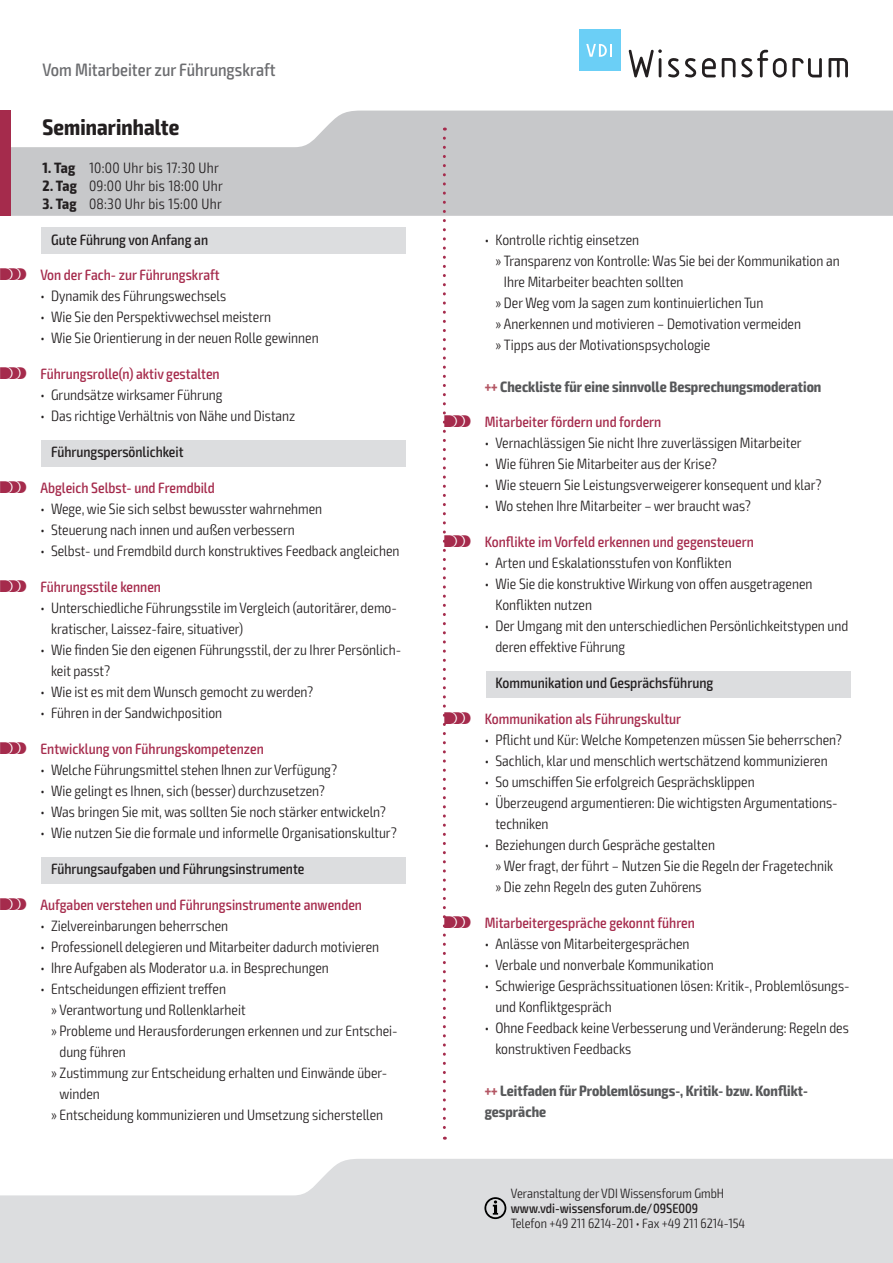
<style>
.page{position:relative;width:893px;height:1263px;background:#fff}
.page>*{position:absolute;margin:0;border:0;box-sizing:border-box;transform-origin:0 0}
.t1{font:700 condensed 22.5px "Exo 2";letter-spacing:.005em;color:#231f20}
.t2{font:500 condensed 18px "Exo 2";color:#6c6d70}
.t3{font:300 condensed 15px/21px "Exo 2";color:#231f20}
.t4{font:500 condensed 15px "Exo 2";color:#a52b4c}
.t5{font:500 condensed 15px "Exo 2";color:#231f20}
.t6{font:700 condensed 15px/21px "Exo 2";color:#57585a}
.t7{font:300 condensed 15px "Exo 2";letter-spacing:.02em;color:#231f20}
.t8{font:300 condensed 13.5px "Exo 2";color:#231f20}
.t9{font:500 condensed 13.5px "Exo 2";color:#231f20}
.s1{font-weight:700}
.s2{font-family:"VDI Iconset S4 A Regular";font-weight:400;font-stretch:normal}
.s3{color:#b35563}
</style>
<div class="page">
<svg style="left:0;top:1159px;width:893px;height:104px;background:#e0e1e3"></svg>
<svg style="left:11px;top:111px;width:882px;height:105px;background:#cdced0"></svg>
<div style="left:0;top:111px;width:11px;height:105px;background:#a52b4c"></div>
<svg style="left:484px;top:1197px;width:22px;height:22px"></svg>
<svg style="left:629px;top:49px;width:33px;height:28px"></svg>
<svg style="left:668px;top:58px;width:11px;height:19px"></svg>
<svg style="left:685px;top:58px;width:11px;height:19px"></svg>
<svg style="left:702px;top:58px;width:14px;height:19px"></svg>
<svg style="left:722px;top:58px;width:13px;height:19px"></svg>
<svg style="left:741px;top:50px;width:81px;height:27px"></svg>
<svg style="left:828px;top:58px;width:20px;height:19px"></svg>
<div style="left:579px;top:30px;width:41px;height:41px;background:#6bcff6"></div>
<svg style="left:586px;top:44px;width:26px;height:13px"></svg>
<div style="left:486px;top:671px;width:364px;height:27px;background:#dcdddf"></div>
<div style="left:41px;top:228px;width:365px;height:26px;background:#dcdddf"></div>
<div style="left:41px;top:440px;width:365px;height:27px;background:#dcdddf"></div>
<div style="left:41px;top:857px;width:365px;height:26px;background:#dcdddf"></div>
<svg style="left:443px;top:138px;width:3px;height:1002px"></svg>
<p class="t2" style="left:43px;top:59px;width:235px">Vom Mitarbeiter zur Führungskraft</p>
<h1 class="t1" style="left:43px;top:113px;width:138px">Seminarinhalte</h1>
<p class="t7" style="left:43px;top:159px;width:178px"><span class="s1">1. Tag</span> 10:00 Uhr bis 17:30 Uhr</p>
<p class="t7" style="left:43px;top:177px;width:182px"><span class="s1">2. Tag</span> 09:00 Uhr bis 18:00 Uhr</p>
<p class="t7" style="left:43px;top:195px;width:181px"><span class="s1">3. Tag</span> 08:30 Uhr bis 15:00 Uhr</p>
<p class="t5" style="left:51px;top:230px;width:159px">Gute Führung von Anfang an</p>
<p class="t4" style="left:0;top:266px;width:221px"><span class="s2">S</span> Von der Fach- zur Führungskraft</p>
<p class="t3" style="left:40px;top:286px;width:187px">• Dynamik des Führungswechsels</p>
<p class="t3" style="left:40px;top:307px;width:232px">• Wie Sie den Perspektivwechsel meistern</p>
<p class="t3" style="left:40px;top:328px;width:280px">• Wie Sie Orientierung in der neuen Rolle gewinnen</p>
<p class="t4" style="left:0;top:365px;width:221px"><span class="s2">S</span> Führungsrolle(n) aktiv gestalten</p>
<p class="t3" style="left:40px;top:385px;width:184px">• Grundsätze wirksamer Führung</p>
<p class="t3" style="left:40px;top:406px;width:256px">• Das richtige Verhältnis von Nähe und Distanz</p>
<p class="t5" style="left:51px;top:443px;width:134px">Führungspersönlichkeit</p>
<p class="t4" style="left:0;top:479px;width:216px"><span class="s2">S</span> Abgleich Selbst- und Fremdbild</p>
<p class="t3" style="left:40px;top:499px;width:283px">• Wege, wie Sie sich selbst bewusster wahrnehmen</p>
<p class="t3" style="left:40px;top:520px;width:256px">• Steuerung nach innen und außen verbessern</p>
<p class="t3" style="left:40px;top:541px;width:361px">• Selbst- und Fremdbild durch konstruktives Feedback angleichen</p>
<p class="t4" style="left:0;top:578px;width:163px"><span class="s2">S</span> Führungsstile kennen</p>
<p class="t3" style="left:51px;top:597px;width:347px;text-indent:-11px">• Unterschiedliche Führungsstile im Vergleich (autoritärer, demo&shy;kratischer, Laissez-faire, situativer)</p>
<p class="t3" style="left:51px;top:639px;width:352px;text-indent:-11px">• Wie finden Sie den eigenen Führungsstil, der zu Ihrer Persönlich&shy;keit passt?</p>
<p class="t3" style="left:40px;top:681px;width:274px">• Wie ist es mit dem Wunsch gemocht zu werden?</p>
<p class="t3" style="left:40px;top:702px;width:183px">• Führen in der Sandwichposition</p>
<p class="t4" style="left:0;top:740px;width:265px"><span class="s2">S</span> Entwicklung von Führungskompetenzen</p>
<p class="t3" style="left:40px;top:759px;width:298px">• Welche Führungsmittel stehen Ihnen zur Verfügung?</p>
<p class="t3" style="left:40px;top:780px;width:286px">• Wie gelingt es Ihnen, sich (besser) durchzusetzen?</p>
<p class="t3" style="left:40px;top:801px;width:347px">• Was bringen Sie mit, was sollten Sie noch stärker entwickeln?</p>
<p class="t3" style="left:40px;top:822px;width:358px">• Wie nutzen Sie die formale und informelle Organisationskultur?</p>
<p class="t5" style="left:51px;top:860px;width:255px">Führungsaufgaben und Führungsinstrumente</p>
<p class="t4" style="left:0;top:895px;width:364px"><span class="s2">S</span> Aufgaben verstehen und Führungsinstrumente anwenden</p>
<p class="t3" style="left:40px;top:915px;width:189px">• Zielvereinbarungen beherrschen</p>
<p class="t3" style="left:40px;top:936px;width:340px">• Professionell delegieren und Mitarbeiter dadurch motivieren</p>
<p class="t3" style="left:40px;top:957px;width:290px">• Ihre Aufgaben als Moderator u.a. in Besprechungen</p>
<p class="t3" style="left:40px;top:978px;width:187px">• Entscheidungen effizient treffen</p>
<p class="t3" style="left:51px;top:999px;width:196px">» Verantwortung und Rollenklarheit</p>
<p class="t3" style="left:51px;top:1020px;width:348px">» Probleme und Herausforderungen erkennen und zur Entschei-</p>
<p class="t3" style="left:60px;top:1041px;width:68px">dung führen</p>
<p class="t3" style="left:51px;top:1062px;width:338px">» Zustimmung zur Entscheidung erhalten und Einwände über-</p>
<p class="t3" style="left:60px;top:1083px;width:42px">winden</p>
<p class="t3" style="left:51px;top:1104px;width:334px">» Entscheidung kommunizieren und Umsetzung sicherstellen</p>
<p class="t3" style="left:485px;top:229px;width:156px">• Kontrolle richtig einsetzen</p>
<p class="t3" style="left:495px;top:250px;width:346px">» Transparenz von Kontrolle: Was Sie bei der Kommunikation an</p>
<p class="t3" style="left:504px;top:271px;width:181px">Ihre Mitarbeiter beachten sollten</p>
<p class="t3" style="left:495px;top:292px;width:270px">» Der Weg vom Ja sagen zum kontinuierlichen Tun</p>
<p class="t3" style="left:495px;top:313px;width:307px">» Anerkennen und motivieren – Demotivation vermeiden</p>
<p class="t3" style="left:495px;top:334px;width:216px">» Tipps aus der Motivationspsychologie</p>
<p class="t6" style="left:485px;top:376px;width:338px"><span class="s3">+++</span> Checkliste für eine sinnvolle Besprechungsmoderation</p>
<p class="t4" style="left:444px;top:413px;width:218px"><span class="s2">S</span> Mitarbeiter fördern und fordern</p>
<p class="t3" style="left:485px;top:433px;width:318px">• Vernachlässigen Sie nicht Ihre zuverlässigen Mitarbeiter</p>
<p class="t3" style="left:485px;top:454px;width:234px">• Wie führen Sie Mitarbeiter aus der Krise?</p>
<p class="t3" style="left:485px;top:475px;width:338px">• Wie steuern Sie Leistungsverweigerer konsequent und klar?</p>
<p class="t3" style="left:485px;top:496px;width:268px">• Wo stehen Ihre Mitarbeiter – wer braucht was?</p>
<p class="t4" style="left:444px;top:533px;width:311px"><span class="s2">S</span> Konflikte im Vorfeld erkennen und gegensteuern</p>
<p class="t3" style="left:485px;top:553px;width:248px">• Arten und Eskalationsstufen von Konflikten</p>
<p class="t3" style="left:495px;top:574px;width:319px;text-indent:-11px">• Wie Sie die konstruktive Wirkung von offen ausgetragenen<br>Konflikten nutzen</p>
<p class="t3" style="left:495px;top:616px;width:354px;text-indent:-11px">• Der Umgang mit den unterschiedlichen Persönlichkeitstypen und deren effektive Führung</p>
<p class="t5" style="left:495px;top:674px;width:219px">Kommunikation und Gesprächsführung</p>
<p class="t4" style="left:444px;top:710px;width:238px"><span class="s2">S</span> Kommunikation als Führungskultur</p>
<p class="t3" style="left:485px;top:730px;width:359px">• Pflicht und Kür: Welche Kompetenzen müssen Sie beherrschen?</p>
<p class="t3" style="left:485px;top:751px;width:344px">• Sachlich, klar und menschlich wertschätzend kommunizieren</p>
<p class="t3" style="left:485px;top:772px;width:271px">• So umschiffen Sie erfolgreich Gesprächsklippen</p>
<p class="t3" style="left:495px;top:793px;width:344px;text-indent:-11px">• Überzeugend argumentieren: Die wichtigsten Argumentations&shy;techniken</p>
<p class="t3" style="left:495px;top:835px;width:339px;text-indent:-11px">• Beziehungen durch Gespräche gestalten<br>» Wer fragt, der führt – Nutzen Sie die Regeln der Fragetechnik » Die zehn Regeln des guten Zuhörens</p>
<p class="t4" style="left:444px;top:914px;width:252px"><span class="s2">S</span> Mitarbeitergespräche gekonnt führen</p>
<p class="t3" style="left:485px;top:934px;width:206px">• Anlässe von Mitarbeitergesprächen</p>
<p class="t3" style="left:485px;top:955px;width:230px">• Verbale und nonverbale Kommunikation</p>
<p class="t3" style="left:495px;top:976px;width:356px;text-indent:-11px">• Schwierige Gesprächssituationen lösen: Kritik-, Problemlösungs&shy;und Konfliktgespräch</p>
<p class="t3" style="left:495px;top:1018px;width:355px;text-indent:-11px">• Ohne Feedback keine Verbesserung und Veränderung: Regeln des konstruktiven Feedbacks</p>
<p class="t6" style="left:485px;top:1081px;width:323px"><span class="s3">+++</span> Leitfaden für Problemlösungs-, Kritik- bzw. Konflikt&shy;gespräche</p>
<p class="t8" style="left:511px;top:1185px;width:215px">Veranstaltung der VDI Wissensforum GmbH</p>
<p class="t9" style="left:511px;top:1200px;width:189px">www.vdi-wissensforum.de/09SE009</p>
<p class="t8" style="left:511px;top:1215px;width:236px">Telefon +49 211 6214-201 • Fax +49 211 6214-154</p>
</div>
